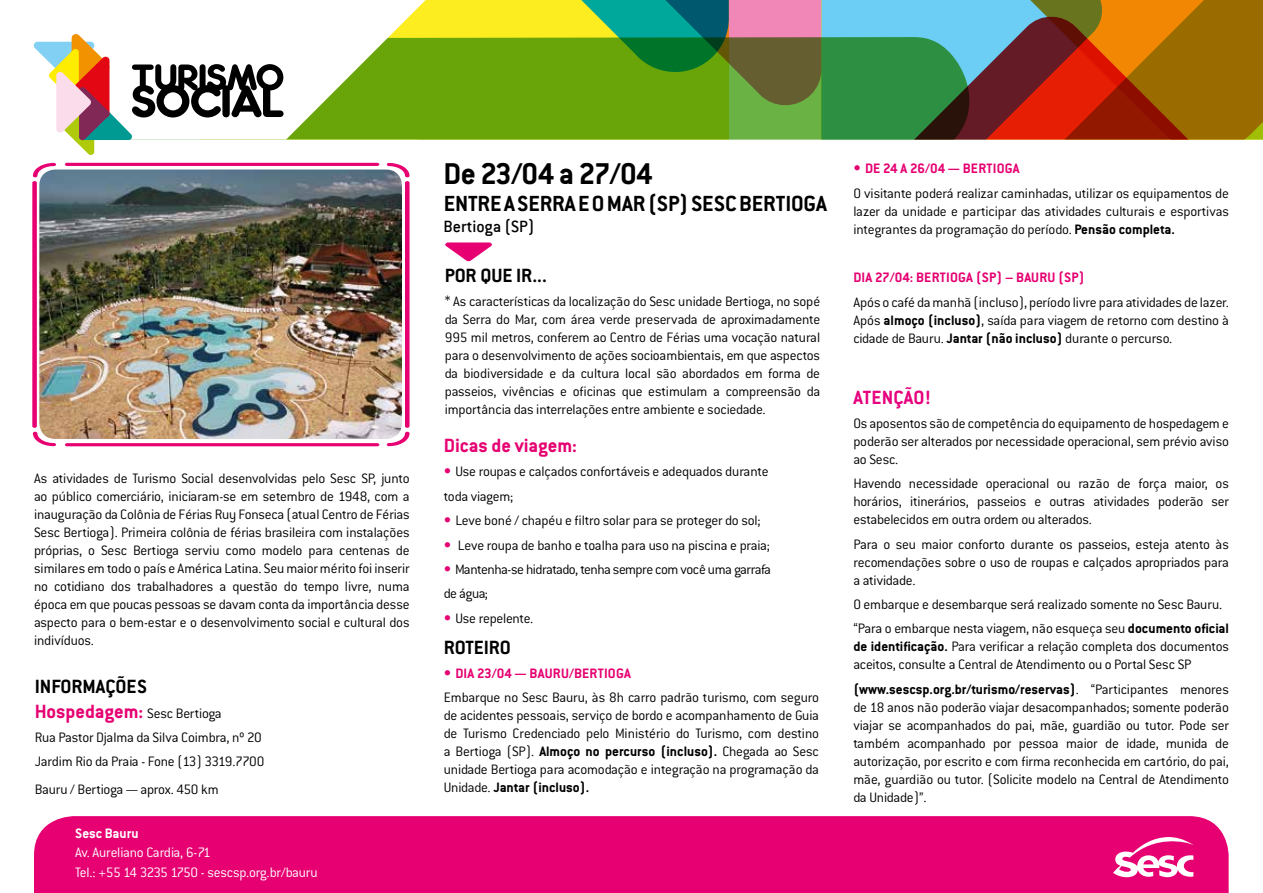
<style>
.page{position:relative;width:1263px;height:893px;background:#fff}
.page>*{position:absolute;margin:0;border:0;box-sizing:border-box;transform-origin:0 0}
.t1{font:700 33px "Conduit ITC";letter-spacing:-.02em;color:#000}
.t2{font:700 24px "Conduit ITC";letter-spacing:-.005em;color:#000}
.t3{font:700 21px "Conduit ITC";color:#000}
.t4{font:700 21px "Conduit ITC";color:#e60071}
.t5{font:700 21px "Conduit ITC";letter-spacing:.015em;color:#e6007d}
.t6{font:500 18px "Conduit ITC";color:#000}
.t7{font:300 15px/18px "Conduit ITC";letter-spacing:-.015em;color:#000;text-align:justify}
.t8{font:300 15px/19.5px "Conduit ITC";letter-spacing:-.02em;color:#fff}
.t9{font:300 15px/24.3px "Conduit ITC";letter-spacing:-.035em;color:#000}
.t10{font:700 15px "Conduit ITC";letter-spacing:.015em;color:#e60071}
.t11{font:700 15px "Conduit ITC";color:#fff}
.s1{font-weight:700;font-size:21px;color:#e60071}
.s2{font-family:"Frutiger";color:#e60071}
.s3{font-weight:700;color:#e60071}
.s4{font-weight:700}
</style>
<div class="page">
<svg style="left:33px;top:0;width:1230px;height:155px"></svg>
<svg style="left:445px;top:242px;width:47px;height:19px"></svg>
<svg style="left:32px;top:163px;width:378px;height:283px"></svg>
<img style="left:39px;top:170px;width:363px;height:269px">
<div style="left:34px;top:816px;width:1194px;height:77px;background:#e60071"></div>
<svg style="left:1113px;top:835px;width:80px;height:42px"></svg>
<p class="t7" style="left:34px;top:470px;width:377px">As atividades de Turismo Social desenvolvidas pelo Sesc SP, junto ao público comerciário, iniciaram-se em setembro de 1948, com a inauguração da Colônia de Férias Ruy Fonseca (atual Centro de Férias Sesc Bertioga). Primeira colônia de férias brasileira com instalações próprias, o Sesc Bertioga serviu como modelo para centenas de similares em todo o país e América Latina. Seu maior mérito foi inserir no cotidiano dos trabalhadores a questão do tempo livre, numa época em que poucas pessoas se davam conta da importância desse aspecto para o bem-estar e o desenvolvimento social e cultural dos indivíduos.</p>
<h3 class="t3" style="left:35px;top:674px;width:114px">INFORMAÇÕES</h3>
<p class="t7" style="left:35px;top:701px;width:231px;line-height:24.3px;text-align:left"><span class="s1">Hospedagem:</span> Sesc Bertioga<br>Rua Pastor Djalma da Silva Coimbra, nº 20<br>Jardim Rio da Praia - Fone (13) 3319.7700</p>
<p class="t7" style="left:35px;top:781px;width:185px">Bauru / Bertioga — aprox. 450 km</p>
<p class="t11" style="left:75px;top:824px;width:65px">Sesc Bauru</p>
<p class="t8" style="left:75px;top:843px;width:244px">Av. Aureliano Cardia, 6-71<br>Tel.: +55 14 3235 1750 - sescsp.org.br/bauru</p>
<h1 class="t1" style="left:444px;top:153px;width:211px">De 23/04 a 27/04</h1>
<h2 class="t2" style="left:444px;top:189px;width:385px">ENTRE A SERRA E O MAR (SP) SESC BERTIOGA</h2>
<p class="t6" style="left:444px;top:216px;width:92px">Bertioga (SP)</p>
<h3 class="t3" style="left:445px;top:263px;width:104px">POR QUE IR...</h3>
<p class="t7" style="left:445px;top:293px;width:377px">* As características da localização do Sesc unidade Bertioga, no sopé da Serra do Mar, com área verde preservada de aproximadamente 995 mil metros, conferem ao Centro de Férias uma vocação natural para o desenvolvimento de ações socioambientais, em que aspectos da biodiversidade e da cultura local são abordados em forma de passeios, vivências e oficinas que estimulam a compreensão da importância das interrelações entre ambiente e sociedade.</p>
<h3 class="t4" style="left:444px;top:433px;width:135px">Dicas de viagem:</h3>
<p class="t7" style="left:444px;top:460px;width:326px;line-height:24.3px"><span class="s2">•</span> Use roupas e calçados confortáveis e adequados durante toda viagem;</p>
<p class="t7" style="left:444px;top:512px;width:319px"><span class="s2">•</span> Leve boné / chapéu e filtro solar para se proteger do sol;</p>
<p class="t7" style="left:444px;top:536px;width:328px"><span class="s2">•</span> Leve roupa de banho e toalha para uso na piscina e praia;</p>
<p class="t9" style="left:444px;top:557px;width:329px"><span class="s2">•</span> Mantenha-se hidratado, tenha sempre com você uma garrafa de água;</p>
<p class="t7" style="left:444px;top:609px;width:91px"><span class="s2">•</span> Use repelente.</p>
<h3 class="t3" style="left:444px;top:634px;width:69px">ROTEIRO</h3>
<p class="t7" style="left:444px;top:661px;width:377px;line-height:24.3px"><span class="s2">•</span> <span class="s3">DIA 23/04 — BAURU/BERTIOGA<br></span>Embarque no Sesc Bauru, às 8h carro padrão turismo, com seguro</p>
<p class="t7" style="left:444px;top:707px;width:377px">de acidentes pessoais, serviço de bordo e acompanhamento de Guia de Turismo Credenciado pelo Ministério do Turismo, com destino a Bertioga (SP). <span class="s4">Almoço no percurso (incluso).</span> Chegada ao Sesc unidade Bertioga para acomodação e integração na programação da Unidade. <span class="s4">Jantar (incluso).</span></p>
<p class="t7" style="left:853px;top:156px;width:377px;line-height:24.3px"><span class="s2">•</span> <span class="s3">DE 24 A 26/04 — BERTIOGA<br></span>O visitante poderá realizar caminhadas, utilizar os equipamentos de</p>
<p class="t7" style="left:853px;top:202px;width:377px">lazer da unidade e participar das atividades culturais e esportivas integrantes da programação do período. <span class="s4">Pensão completa.</span></p>
<p class="t10" style="left:853px;top:269px;width:233px">DIA 27/04: BERTIOGA (SP) – BAURU (SP)</p>
<p class="t7" style="left:853px;top:293px;width:377px">Após o café da manhã (incluso), período livre para atividades de lazer.<br>Após <span class="s4">almoço (incluso)</span>, saída para viagem de retorno com destino à cidade de Bauru. <span class="s4">Jantar (não incluso)</span> durante o percurso.</p>
<h3 class="t5" style="left:853px;top:384px;width:79px">ATENÇÃO!</h3>
<p class="t7" style="left:853px;top:414px;width:377px">Os aposentos são de competência do equipamento de hospedagem e poderão ser alterados por necessidade operacional, sem prévio aviso ao Sesc.</p>
<p class="t7" style="left:853px;top:475px;width:377px">Havendo necessidade operacional ou razão de força maior, os horários, itinerários, passeios e outras atividades poderão ser estabelecidos em outra ordem ou alterados.</p>
<p class="t7" style="left:853px;top:535px;width:377px">Para o seu maior conforto durante os passeios, esteja atento às recomendações sobre o uso de roupas e calçados apropriados para a atividade.</p>
<p class="t7" style="left:853px;top:592px;width:377px;line-height:24.3px">O embarque e desembarque será realizado somente no Sesc Bauru. “Para o embarque nesta viagem, não esqueça seu <span class="s4">documento oficial</span></p>
<p class="t7" style="left:853px;top:638px;width:377px"><span class="s4">de identificação.</span> Para verificar a relação completa dos documentos aceitos, consulte a Central de Atendimento ou o Portal Sesc SP</p>
<p class="t7" style="left:853px;top:680px;width:377px"><span class="s4">(www.sescsp.org.br/turismo/reservas)</span>. “Participantes menores de 18 anos não poderão viajar desacompanhados; somente poderão viajar se acompanhados do pai, mãe, guardião ou tutor. Pode ser também acompanhado por pessoa maior de idade, munida de autorização, por escrito e com firma reconhecida em cartório, do pai, mãe, guardião ou tutor. (Solicite modelo na Central de Atendimento da Unidade)”.</p>
</div>
